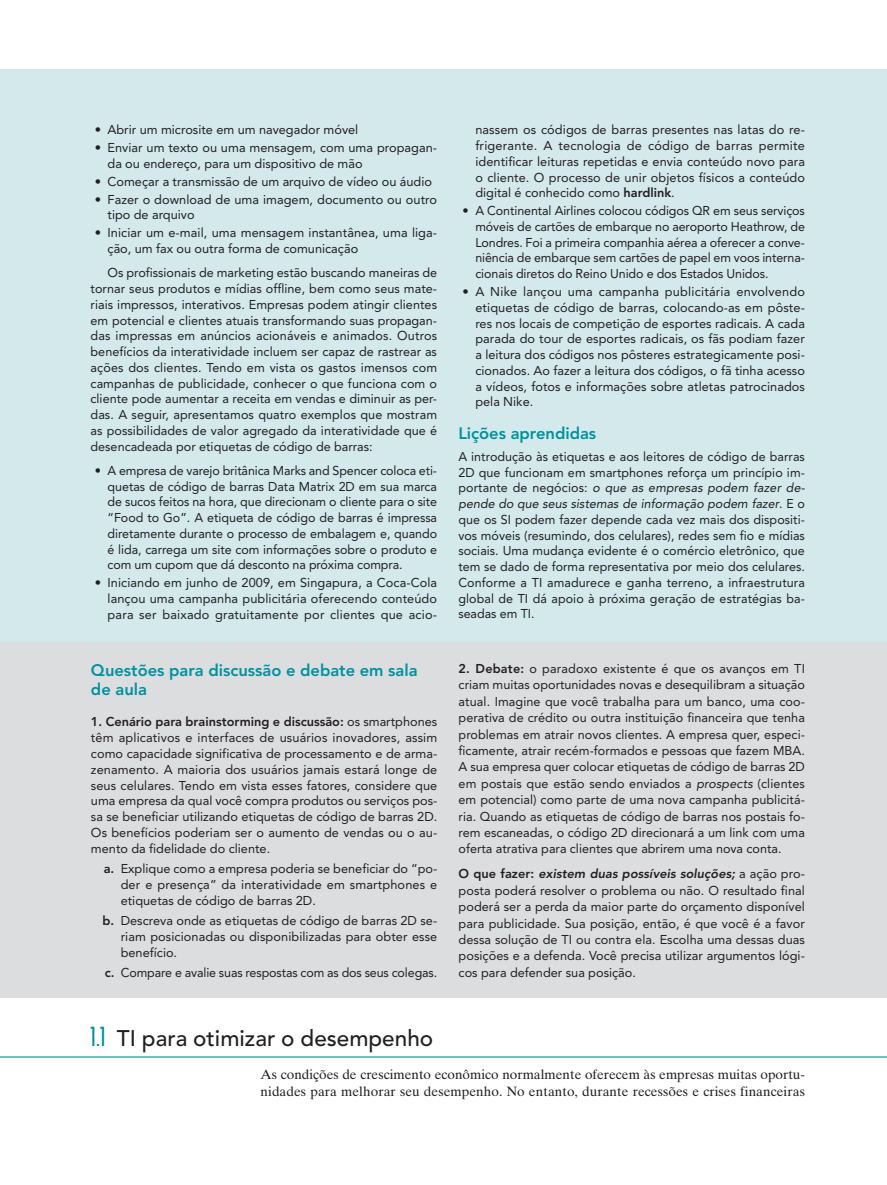
<style>
.page{position:relative;width:887px;height:1185px;background:#fff}
.page>*{position:absolute;margin:0;border:0;box-sizing:border-box;transform-origin:0 0}
.t1{font:500 22.5px "Avenir LT Std";color:#231f20}
.t2{font:800 16.5px/19.6px "Avenir LT Std";color:#00929f}
.t3{font:13.5px/16.5px "Times Ten Roman";letter-spacing:.005em;color:#231f20}
.t4{font:12.75px/15.8px "Avenir LT Std";color:#231f20;text-align:justify}
.s1{font-style:inherit}
.s2{font-weight:800}
.s3{font-style:italic}
.s4{font-weight:800;font-style:italic}
.s5{font-family:"Industria Solid";font-weight:400;font-size:27px;color:#00929f}
</style>
<div class="page">
<hr style="left:0;top:1056px;width:887px;height:1px;background:#3eaab6">
<div style="left:0;top:69px;width:887px;height:574px;background:#d3e9ec"></div>
<div style="left:0;top:642px;width:887px;height:356px;background:#dcdddf"></div>
<p class="t4" style="left:95px;top:123px;width:265px"><span class="s1">•</span> Abrir um microsite em um navegador móvel</p>
<p class="t4" style="left:108px;top:141px;width:331px;text-indent:-13px"><span class="s1">•</span> Enviar um texto ou uma mensagem, com uma propagan&shy;da ou endereço, para um dispositivo de mão</p>
<p class="t4" style="left:95px;top:174px;width:339px"><span class="s1">•</span> Começar a transmissão de um arquivo de vídeo ou áudio</p>
<p class="t4" style="left:108px;top:192px;width:331px;text-indent:-13px"><span class="s1">•</span> Fazer o download de uma imagem, documento ou outro tipo de arquivo</p>
<p class="t4" style="left:108px;top:226px;width:331px;text-indent:-13px"><span class="s1">•</span> Iniciar um e-mail, uma mensagem instantânea, uma liga&shy;ção, um fax ou outra forma de comunicação</p>
<p class="t4" style="left:91px;top:266px;width:348px;text-indent:17px">Os profissionais de marketing estão buscando maneiras de tornar seus produtos e mídias offline, bem como seus mate&shy;riais impressos, interativos. Empresas podem atingir clientes em potencial e clientes atuais transformando suas propagan&shy;das impressas em anúncios acionáveis e animados. Outros benefícios da interatividade incluem ser capaz de rastrear as ações dos clientes. Tendo em vista os gastos imensos com campanhas de publicidade, conhecer o que funciona com o cliente pode aumentar a receita em vendas e diminuir as per&shy;das. A seguir, apresentamos quatro exemplos que mostram as possibilidades de valor agregado da interatividade que é desencadeada por etiquetas de código de barras:</p>
<p class="t4" style="left:108px;top:463px;width:331px;text-indent:-13px"><span class="s1">•</span> A empresa de varejo britânica Marks and Spencer coloca eti&shy;quetas de código de barras Data Matrix 2D em sua marca de sucos feitos na hora, que direcionam o cliente para o site “Food to Go”. A etiqueta de código de barras é impressa diretamente durante o processo de embalagem e, quando é lida, carrega um site com informações sobre o produto e com um cupom que dá desconto na próxima compra.</p>
<p class="t4" style="left:108px;top:576px;width:331px;text-indent:-13px"><span class="s1">•</span> Iniciando em junho de 2009, em Singapura, a Coca-Cola lançou uma campanha publicitária oferecendo conteúdo para ser baixado gratuitamente por clientes que acio-</p>
<p class="t2" style="left:91px;top:661px;width:328px">Questões para discussão e debate em sala de aula</p>
<p class="t4" style="left:91px;top:715px;width:348px"><span class="s2">1. Cenário para brainstorming e discussão:</span> os smartphones têm aplicativos e interfaces de usuários inovadores, assim como capacidade significativa de processamento e de arma&shy;zenamento. A maioria dos usuários jamais estará longe de seus celulares. Tendo em vista esses fatores, considere que uma empresa da qual você compra produtos ou serviços pos&shy;sa se beneficiar utilizando etiquetas de código de barras 2D.<br>Os benefícios poderiam ser o aumento de vendas ou o au&shy;mento da fidelidade do cliente.</p>
<p class="t4" style="left:121px;top:861px;width:318px;text-indent:-17px"><span class="s2">a.</span> Explique como a empresa poderia se beneficiar do “po&shy;der e presença” da interatividade em smartphones e etiquetas de código de barras 2D.</p>
<p class="t4" style="left:121px;top:913px;width:318px;text-indent:-18px"><span class="s2">b.</span> Descreva onde as etiquetas de código de barras 2D se&shy;riam posicionadas ou disponibilizadas para obter esse benefício.</p>
<p class="t4" style="left:105px;top:965px;width:334px"><span class="s2">c.</span> Compare e avalie suas respostas com as dos seus colegas.</p>
<p class="t4" style="left:475px;top:123px;width:331px">nassem os códigos de barras presentes nas latas do re&shy;frigerante. A tecnologia de código de barras permite identificar leituras repetidas e envia conteúdo novo para o cliente. O processo de unir objetos físicos a conteúdo digital é conhecido como <span class="s2">hardlink</span>.</p>
<p class="t4" style="left:475px;top:204px;width:331px;text-indent:-13px"><span class="s1">•</span> A Continental Airlines colocou códigos QR em seus serviços móveis de cartões de embarque no aeroporto Heathrow, de Londres. Foi a primeira companhia aérea a oferecer a conve&shy;niência de embarque sem cartões de papel em voos interna&shy;cionais diretos do Reino Unido e dos Estados Unidos.</p>
<p class="t4" style="left:475px;top:285px;width:331px;text-indent:-13px"><span class="s1">•</span> A Nike lançou uma campanha publicitária envolvendo etiquetas de código de barras, colocando-as em pôste&shy;res nos locais de competição de esportes radicais. A cada parada do tour de esportes radicais, os fãs podiam fazer a leitura dos códigos nos pôsteres estrategicamente posi&shy;cionados. Ao fazer a leitura dos códigos, o fã tinha acesso a vídeos, fotos e informações sobre atletas patrocinados pela Nike.</p>
<p class="t2" style="left:458px;top:424px;width:139px">Lições aprendidas</p>
<p class="t4" style="left:458px;top:449px;width:348px">A introdução às etiquetas e aos leitores de código de barras 2D que funcionam em smartphones reforça um princípio im&shy;portante de negócios: <span class="s3">o que as empresas podem fazer de&shy;pende do que seus sistemas de informação podem fazer</span>. E o que os SI podem fazer depende cada vez mais dos dispositi&shy;vos móveis (resumindo, dos celulares), redes sem fio e mídias sociais. Uma mudança evidente é o comércio eletrônico, que tem se dado de forma representativa por meio dos celulares.<br>Conforme a TI amadurece e ganha terreno, a infraestrutura global de TI dá apoio à próxima geração de estratégias ba&shy;seadas em TI.</p>
<p class="t4" style="left:459px;top:661px;width:348px;line-height:16.4px"><span class="s2">2. Debate:</span> o paradoxo existente é que os avanços em TI criam muitas oportunidades novas e desequilibram a situação atual. Imagine que você trabalha para um banco, uma coo&shy;perativa de crédito ou outra instituição financeira que tenha problemas em atrair novos clientes. A empresa quer, especi&shy;ficamente, atrair recém-formados e pessoas que fazem MBA.<br>A sua empresa quer colocar etiquetas de código de barras 2D em postais que estão sendo enviados a <span class="s3">prospects</span> (clientes em potencial) como parte de uma nova campanha publicitá&shy;ria. Quando as etiquetas de código de barras nos postais fo&shy;rem escaneadas, o código 2D direcionará a um link com uma oferta atrativa para clientes que abrirem uma nova conta.</p>
<p class="t4" style="left:459px;top:866px;width:348px;line-height:16.4px"><span class="s2">O que fazer:</span> <span class="s4">existem duas possíveis soluções;</span> a ação pro&shy;posta poderá resolver o problema ou não. O resultado final poderá ser a perda da maior parte do orçamento disponível para publicidade. Sua posição, então, é que você é a favor dessa solução de TI ou contra ela. Escolha uma dessas duas posições e a defenda. Você precisa utilizar argumentos lógi&shy;cos para defender sua posição.</p>
<h1 class="t1" style="left:91px;top:1028px;width:344px"><span class="s5">1.1</span> TI para otimizar o desempenho</h1>
<p class="t3" style="left:261px;top:1067px;width:546px">As condições de crescimento econômico normalmente oferecem às empresas muitas oportu&shy;nidades para melhorar seu desempenho. No entanto, durante recessões e crises financeiras</p>
</div>
